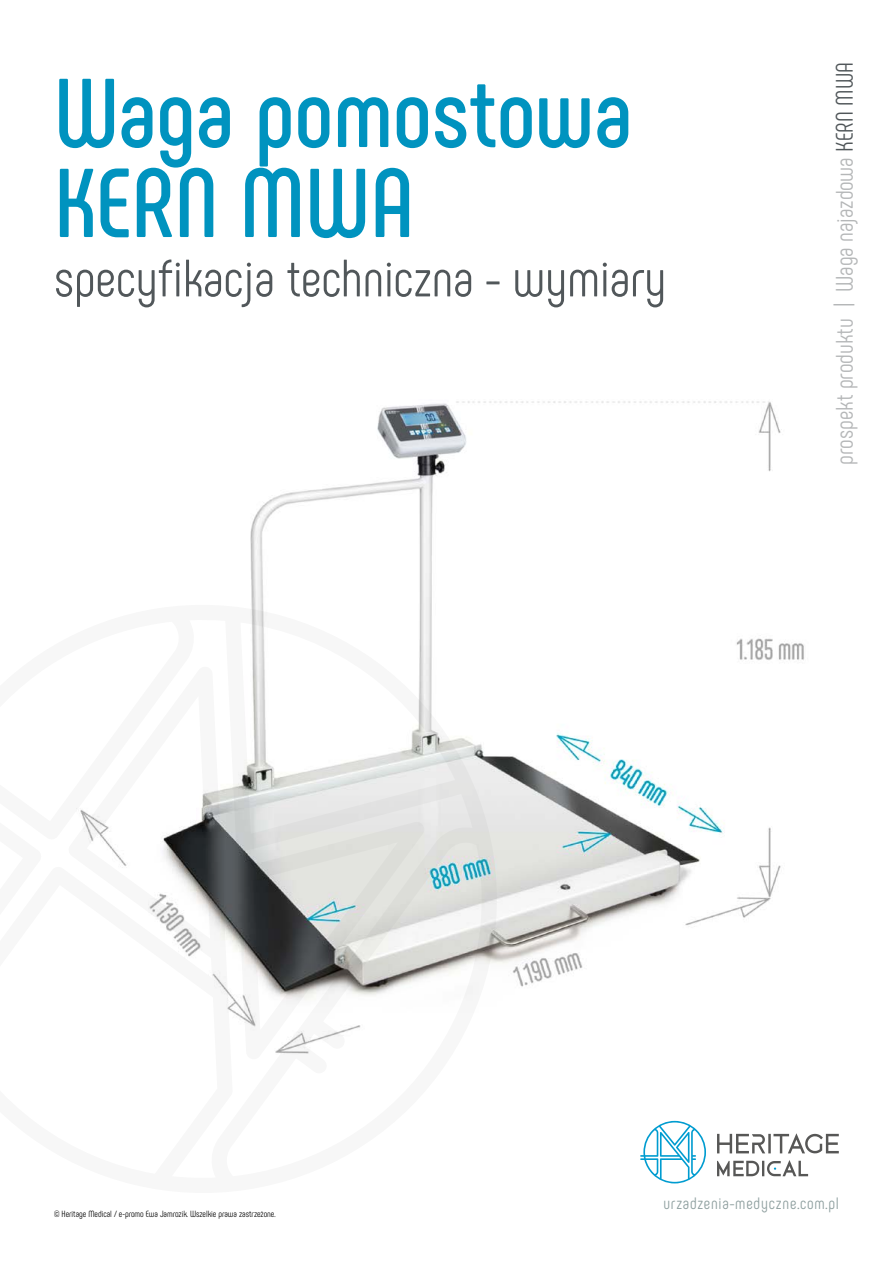
<style>
.page{position:relative;width:893px;height:1263px;background:#fff}
.page>*{position:absolute;margin:0;border:0;box-sizing:border-box;transform-origin:0 0}
.t1{font:700 97.5px/90px "Phenomena";color:#0093bf}
.t2{font:52.5px "Phenomena";color:#51575a}
.t3{font:24px "Phenomena";color:#b5b7b8}
.t4{font:16.5px "Phenomena";letter-spacing:.05em;color:#8d9e9e}
.t5{font:9px "Phenomena";color:#000}
.s1{color:#51575a}
</style>
<div class="page">
<img style="left:250px;top:401px;width:554px;height:586px">
<svg style="left:640px;top:1121px;width:66px;height:62px"></svg>
<svg style="left:717px;top:1133px;width:122px;height:20px"></svg>
<svg style="left:717px;top:1160px;width:91px;height:16px"></svg>
<svg style="left:76px;top:596px;width:429px;height:458px"></svg>
<h1 class="t1" style="left:54px;top:68px;width:580px">Waga pomostowa<br>KERN MWA</h1>
<h2 class="t2" style="left:54px;top:248px;width:614px">specyfikacja techniczna - wymiary</h2>
<h3 class="t3" style="left:831px;top:465px;width:404px;rotate:-90deg">prospekt produktu | Waga najazdowa <span class="s1">KERN MWA</span></h3>
<p class="t5" style="left:54px;top:1209px;width:223px">© Heritage Medical / e-promo Ewa Jamrozik. Wszelkie prawa zastrzeżone.</p>
<h3 class="t4" style="left:664px;top:1193px;width:177px">urzadzenia-medyczne.com.pl</h3>
</div>
